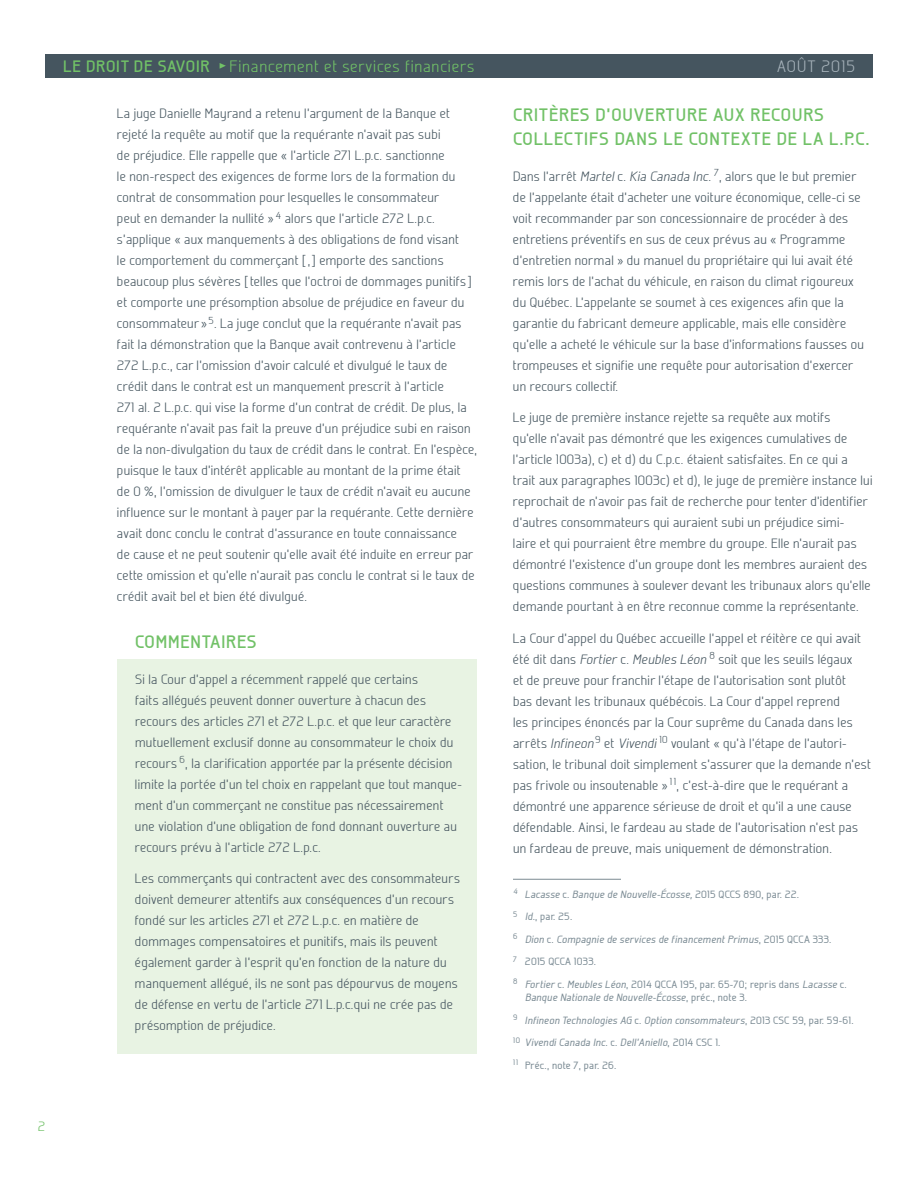
<style>
.page{position:relative;width:918px;height:1188px;background:#fff}
.page>*{position:absolute;margin:0;border:0;box-sizing:border-box;transform-origin:0 0}
.t1{font:700 18px/24px "Galette";letter-spacing:.05em;color:#71c167}
.t2{font:300 16.5px "Galette";letter-spacing:.05em;color:#71c167}
.t3{font:300 16.5px "Galette";letter-spacing:.075em;color:#a8b4bc}
.t4{font:300 13.5px/21px "Galette";letter-spacing:.025em;color:#45555f}
.t5{font:300 13.5px "Galette";color:#71c167}
.t6{font:italic 500 10.5px/22.5px "Galette";letter-spacing:.025em;color:#7b8b94}
.t7{font:500 10.5px/13.5px "Galette";letter-spacing:.025em;color:#7b8b94}
.s1{font-weight:700}
.s2{font-style:italic}
.s3{font-style:normal}
</style>
<div class="page">
<div style="left:117px;top:659px;width:360px;height:395px;background:#e8f3e3"></div>
<div style="left:45px;top:54px;width:828px;height:24px;background:#45555f"></div>
<svg style="left:220px;top:63px;width:6px;height:6px"></svg>
<hr style="left:513px;top:879px;width:108px;height:1px;background:#7b8a92">
<p class="t2" style="left:63px;top:56px;width:413px"><span class="s1">LE DROIT DE SAVOIR</span> Financement et services financiers</p>
<p class="t3" style="left:777px;top:56px;width:79px">Août 2015</p>
<p class="t4" style="left:117px;top:103px;width:362px">La juge Danielle Mayrand a retenu l’argument de la Banque et rejeté la requête au motif que la requérante n’avait pas subi<br>de préjudice. Elle rappelle que « l’article 271 L.p.c. sanctionne<br>le non-respect des exigences de forme lors de la formation du contrat de consommation pour lesquelles le consommateur<br>peut en demander la nullité » <sup>4</sup> alors que l’article 272 L.p.c. s’applique « aux manquements à des obligations de fond visant<br>le comportement du commerçant [,] emporte des sanctions beaucoup plus sévères [telles que l’octroi de dommages punitifs] et comporte une présomption absolue de préjudice en faveur du consommateur» <sup>5</sup>. La juge conclut que la requérante n’avait pas fait la démonstration que la Banque avait contrevenu à l’article 272 L.p.c., car l’omission d’avoir calculé et divulgué le taux de crédit dans le contrat est un manquement prescrit à l’article<br>271 al. 2 L.p.c. qui vise la forme d’un contrat de crédit. De plus, la requérante n’avait pas fait la preuve d’un préjudice subi en raison de la non-divulgation du taux de crédit dans le contrat. En l’espèce, puisque le taux d’intérêt applicable au montant de la prime était<br>de 0 %, l’omission de divulguer le taux de crédit n’avait eu aucune influence sur le montant à payer par la requérante. Cette dernière avait donc conclu le contrat d’assurance en toute connaissance<br>de cause et ne peut soutenir qu’elle avait été induite en erreur par cette omission et qu’elle n’aurait pas conclu le contrat si le taux de crédit avait bel et bien été divulgué.</p>
<h1 class="t1" style="left:135px;top:629px;width:56px">COMMENTAIRES</h1>
<p class="t4" style="left:135px;top:668px;width:328px">Si la Cour d’appel a récemment rappelé que certains<br>faits allégués peuvent donner ouverture à chacun des recours des articles 271 et 272 L.p.c. et que leur caractère mutuellement exclusif donne au consommateur le choix du recours <sup>6</sup>, la clarification apportée par la présente décision limite la portée d’un tel choix en rappelant que tout manque&shy;ment d’un commerçant ne constitue pas nécessairement une violation d’une obligation de fond donnant ouverture au recours prévu à l’article 272 L.p.c.</p>
<p class="t4" style="left:135px;top:868px;width:327px">Les commerçants qui contractent avec des consommateurs doivent demeurer attentifs aux conséquences d’un recours fondé sur les articles 271 et 272 L.p.c. en matière de dommages compensatoires et punitifs, mais ils peuvent également garder à l’esprit qu’en fonction de la nature du manquement allégué, ils ne sont pas dépourvus de moyens de défense en vertu de l’article 271 L.p.c.qui ne crée pas de présomption de préjudice.</p>
<h1 class="t1" style="left:513px;top:102px;width:358px">CRITÈRES D’OUVERTURE AUX RECOURS<br>COLLECTIFS DANS LE CONTEXTE DE LA L.P.C.</h1>
<p class="t4" style="left:513px;top:165px;width:353px">Dans l’arrêt <span class="s2">Martel</span> c. <span class="s2">Kia Canada Inc.</span> <sup>7</sup>, alors que le but premier de l’appelante était d’acheter une voiture économique, celle-ci se voit recommander par son concessionnaire de procéder à des entretiens préventifs en sus de ceux prévus au « Programme d’entretien normal » du manuel du propriétaire qui lui avait été remis lors de l’achat du véhicule, en raison du climat rigoureux du Québec. L’appelante se soumet à ces exigences afin que la garantie du fabricant demeure applicable, mais elle considère qu’elle a acheté le véhicule sur la base d’informations fausses ou trompeuses et signifie une requête pour autorisation d’exercer un recours collectif.</p>
<p class="t4" style="left:513px;top:407px;width:361px">Le juge de première instance rejette sa requête aux motifs<br>qu‘elle n’avait pas démontré que les exigences cumulatives de l’article 1003a), c) et d) du C.p.c. étaient satisfaites. En ce qui a trait aux paragraphes 1003c) et d), le juge de première instance lui reprochait de n’avoir pas fait de recherche pour tenter d’identifier d’autres consommateurs qui auraient subi un préjudice simi-<br>laire et qui pourraient être membre du groupe. Elle n’aurait pas démontré l’existence d’un groupe dont les membres auraient des questions communes à soulever devant les tribunaux alors qu’elle demande pourtant à en être reconnue comme la représentante.</p>
<p class="t4" style="left:513px;top:627px;width:359px">La Cour d’appel du Québec accueille l’appel et réitère ce qui avait été dit dans <span class="s2">Fortier</span> c. <span class="s2">Meubles Léon</span> <sup>8</sup> soit que les seuils légaux<br>et de preuve pour franchir l’étape de l’autorisation sont plutôt<br>bas devant les tribunaux québécois. La Cour d’appel reprend<br>les principes énoncés par la Cour suprême du Canada dans les arrêts <span class="s2">Infineon</span> <sup>9</sup> et <span class="s2">Vivendi</span> <sup>10</sup> voulant « qu’à l’étape de l’autori&shy;sation, le tribunal doit simplement s’assurer que la demande n’est pas frivole ou insoutenable » <sup>11</sup>, c’est-à-dire que le requérant a démontré une apparence sérieuse de droit et qu’il a une cause défendable. Ainsi, le fardeau au stade de l’autorisation n’est pas un fardeau de preuve, mais uniquement de démonstration.</p>
<p class="t6" style="left:513px;top:883px;width:212px"><sup>4</sup> Lacasse <span class="s3">c.</span> Banque de Nouvelle-Écosse, <span class="s3">2015 QCCS</span></p>
<p class="t7" style="left:744px;top:887px;width:57px">890, par. 22<span class="s2">.</span></p>
<p class="t6" style="left:513px;top:905px;width:281px"><sup>5</sup> Id.<span class="s3">, par. 25.<br></span><sup>6</sup> Dion <span class="s3">c.</span> Compagnie de services de financement Primus<span class="s3">, 2015 QCCA</span></p>
<p class="t7" style="left:813px;top:932px;width:20px">333.</p>
<p class="t7" style="left:513px;top:955px;width:42px"><sup>7</sup> 2015 QCCA</p>
<p class="t6" style="left:513px;top:950px;width:149px;text-align:center"><span class="s3">1033.<br></span><sup>8</sup> Fortier <span class="s3">c.</span> Meubles Léon<span class="s3">, 2014 QCCA</span></p>
<p class="t7" style="left:525px;top:977px;width:323px;text-indent:155px">195, par. 65-70; repris dans <span class="s2">Lacasse</span> c.<br><span class="s2">Banque Nationale de Nouvelle-Écosse</span>, préc., note 3.</p>
<p class="t6" style="left:513px;top:1009px;width:267px"><sup>9</sup> Infineon Technologies AG <span class="s3">c.</span> Option consommateurs<span class="s3">, 2013 CSC</span></p>
<p class="t7" style="left:792px;top:1013px;width:63px">59, par. 59-61.</p>
<p class="t6" style="left:513px;top:1031px;width:190px"><sup>10</sup> Vivendi Canada Inc. <span class="s3">c.</span> Dell’Aniello<span class="s3">, 2014 CSC</span></p>
<p class="t7" style="left:715px;top:1036px;width:7px">1.</p>
<p class="t7" style="left:513px;top:1058px;width:105px"><sup>11</sup> Préc., note 7, par. 26.</p>
<p class="t5" style="left:38px;top:1118px;width:9px">2</p>
</div>
